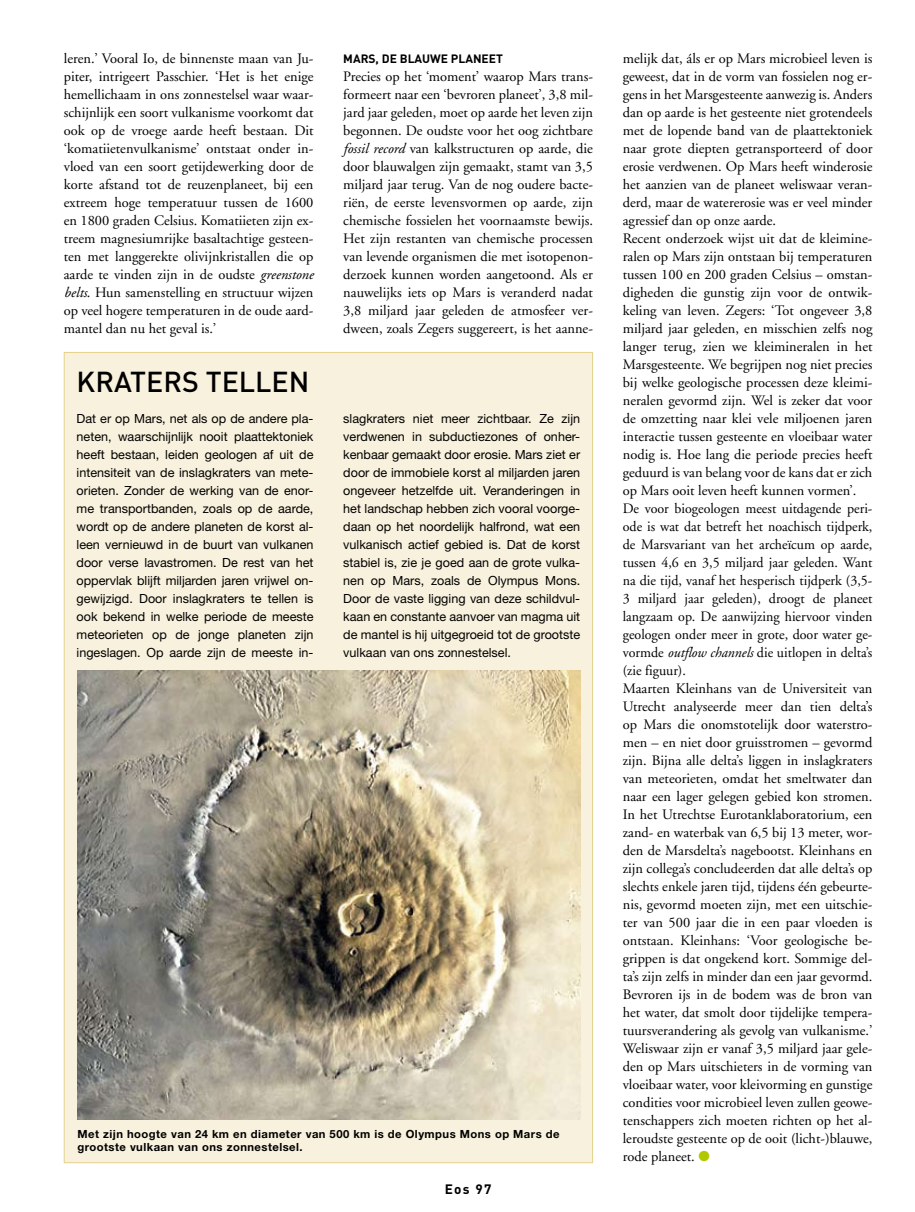
<style>
.page{position:relative;width:915px;height:1212px;background:#fff}
.page>*{position:absolute;margin:0;border:0;box-sizing:border-box;transform-origin:0 0}
.t1{font:500 28.5px "DIN";color:#000}
.t2{font:14.4px/18px "Adobe Garamond";color:#000;text-align:justify}
.t3{font:700 13.5px "DIN";color:#000}
.t4{font:12.6px/18px "Helvetica Neue";color:#000;text-align:justify}
.t5{font:700 12px "DIN";color:#000}
.t6{font:700 11.25px/13.5px "Helvetica Neue";letter-spacing:.04em;color:#000}
.s1{font-style:italic}
.s2{color:#b1c800}
</style>
<div class="page">
<div style="left:64px;top:352px;width:528px;height:811px;background:#f8f1dd;border:1px solid #e4d18a"></div>
<img style="left:78px;top:670px;width:502px;height:449px">
<p class="t2" style="left:64px;top:50px;width:251px">leren.’ Vooral Io, de binnenste maan van Ju&shy;piter, intrigeert Passchier. ‘Het is het enige hemellichaam in ons zonnestelsel waar waar&shy;schijnlijk een soort vulkanisme voorkomt dat ook op de vroege aarde heeft bestaan. Dit ‘komatiietenvulkanisme’ ontstaat onder in&shy;vloed van een soort getijdewerking door de korte afstand tot de reuzenplaneet, bij een extreem hoge temperatuur tussen de 1600 en 1800 graden Celsius. Komatiieten zijn ex&shy;treem magnesiumrijke basaltachtige gesteen&shy;ten met langgerekte olivijnkristallen die op aarde te vinden zijn in de oudste <span class="s1">greenstone belts</span>. Hun samenstelling en structuur wijzen op veel hogere temperaturen in de oude aard&shy;mantel dan nu het geval is.’</p>
<p class="t5" style="left:343px;top:51px;width:161px">MARS, DE BLAUWE PLANEET</p>
<p class="t2" style="left:343px;top:68px;width:251px">Precies op het ‘moment’ waarop Mars trans&shy;formeert naar een ‘bevroren planeet’, 3,8 mil&shy;jard jaar geleden, moet op aarde het leven zijn begonnen. De oudste voor het oog zichtbare <span class="s1">fossil record</span> van kalkstructuren op aarde, die door blauwalgen zijn gemaakt, stamt van 3,5 miljard jaar terug. Van de nog oudere bacte&shy;riën, de eerste levensvormen op aarde, zijn chemische fossielen het voornaamste bewijs.<br>Het zijn restanten van chemische processen van levende organismen die met isotopenon&shy;derzoek kunnen worden aangetoond. Als er nauwelijks iets op Mars is veranderd nadat 3,8 miljard jaar geleden de atmosfeer ver&shy;dween, zoals Zegers suggereert, is het aanne-</p>
<h1 class="t1" style="left:77px;top:363px;width:18px">KRATER</h1>
<h1 class="t1" style="left:182px;top:363px;width:42px">S TELLEN</h1>
<p class="t4" style="left:77px;top:409px;width:238px">Dat er op Mars, net als op de andere pla&shy;neten, waarschijnlijk nooit plaattektoniek heeft bestaan, leiden geologen af uit de intensiteit van de inslagkraters van mete&shy;orieten. Zonder de werking van de enor&shy;me transportbanden, zoals op de aarde, wordt op de andere planeten de korst al&shy;leen vernieuwd in de buurt van vulkanen door verse lavastromen. De rest van het oppervlak blijft miljarden jaren vrijwel on&shy;gewijzigd. Door inslagkraters te tellen is ook bekend in welke periode de meeste meteorieten op de jonge planeten zijn ingeslagen. Op aarde zijn de meeste in-</p>
<p class="t4" style="left:343px;top:409px;width:238px">slagkraters niet meer zichtbaar. Ze zijn verdwenen in subductiezones of onher&shy;kenbaar gemaakt door erosie. Mars ziet er door de immobiele korst al miljarden jaren ongeveer hetzelfde uit. Veranderingen in het landschap hebben zich vooral voorge&shy;daan op het noordelijk halfrond, wat een vulkanisch actief gebied is. Dat de korst stabiel is, zie je goed aan de grote vulka&shy;nen op Mars, zoals de Olympus Mons.<br>Door de vaste ligging van deze schildvul&shy;kaan en constante aanvoer van magma uit de mantel is hij uitgegroeid tot de grootste vulkaan van ons zonnestelsel.</p>
<p class="t6" style="left:78px;top:1127px;width:483px">Met zijn hoogte van 24 km en diameter van 500 km is de Olympus Mons op Mars de grootste vulkaan van ons zonnestelsel.</p>
<p class="t3" style="left:444px;top:1180px;width:48px">EOS 97</p>
<p class="t2" style="left:622px;top:50px;width:251px;text-align:left">melijk dat, áls er op Mars microbieel leven is geweest, dat in de vorm van fossielen nog er&shy;gens in het Marsgesteente aanwezig is. Anders dan op aarde is het gesteente niet grotendeels met de lopende band van de plaattektoniek naar grote diepten getransporteerd of door erosie verdwenen. Op Mars heeft winderosie het aanzien van de planeet weliswaar veran&shy;derd, maar de watererosie was er veel minder agressief dan op onze aarde.<br>Recent onderzoek wijst uit dat de kleimine&shy;ralen op Mars zijn ontstaan bij temperaturen tussen 100 en 200 graden Celsius – omstan&shy;digheden die gunstig zijn voor de ontwik&shy;keling van leven. Zegers: ‘Tot ongeveer 3,8 miljard jaar geleden, en misschien zelfs nog langer terug, zien we kleimineralen in het Marsgesteente. We begrijpen nog niet precies bij welke geologische processen deze kleimi&shy;neralen gevormd zijn. Wel is zeker dat voor de omzetting naar klei vele miljoenen jaren interactie tussen gesteente en vloeibaar water nodig is. Hoe lang die periode precies heeft geduurd is van belang voor de kans dat er zich op Mars ooit leven heeft kunnen vormen’.<br>De voor biogeologen meest uitdagende peri&shy;ode is wat dat betreft het noachisch tijdperk, de Marsvariant van het archeïcum op aarde, tussen 4,6 en 3,5 miljard jaar geleden. Want na die tijd, vanaf het hesperisch tijdperk (3,5- 3 miljard jaar geleden), droogt de planeet langzaam op. De aanwijzing hiervoor vinden geologen onder meer in grote, door water ge&shy;vormde <span class="s1">outflow channels</span> die uitlopen in delta’s (zie figuur).<br>Maarten Kleinhans van de Universiteit van Utrecht analyseerde meer dan tien delta’s op Mars die onomstotelijk door waterstro&shy;men – en niet door gruisstromen – gevormd zijn. Bijna alle delta’s liggen in inslagkraters van meteorieten, omdat het smeltwater dan naar een lager gelegen gebied kon stromen.<br>In het Utrechtse Eurotanklaboratorium, een zand- en waterbak van 6,5 bij 13 meter, wor&shy;den de Marsdelta’s nagebootst. Kleinhans en zijn collega’s concludeerden dat alle delta’s op slechts enkele jaren tijd, tijdens één gebeurte&shy;nis, gevormd moeten zijn, met een uitschie&shy;ter van 500 jaar die in een paar vloeden is ontstaan. Kleinhans: ‘Voor geologische be&shy;grippen is dat ongekend kort. Sommige del&shy;ta’s zijn zelfs in minder dan een jaar gevormd.<br>Bevroren ijs in de bodem was de bron van het water, dat smolt door tijdelijke tempera&shy;tuursverandering als gevolg van vulkanisme.’ Weliswaar zijn er vanaf 3,5 miljard jaar gele&shy;den op Mars uitschieters in de vorming van vloeibaar water, voor kleivorming en gunstige condities voor microbieel leven zullen geowe&shy;tenschappers zich moeten richten op het al&shy;leroudste gesteente op de ooit (licht-)blauwe, rode planeet. <span class="s2">●</span></p>
</div>
